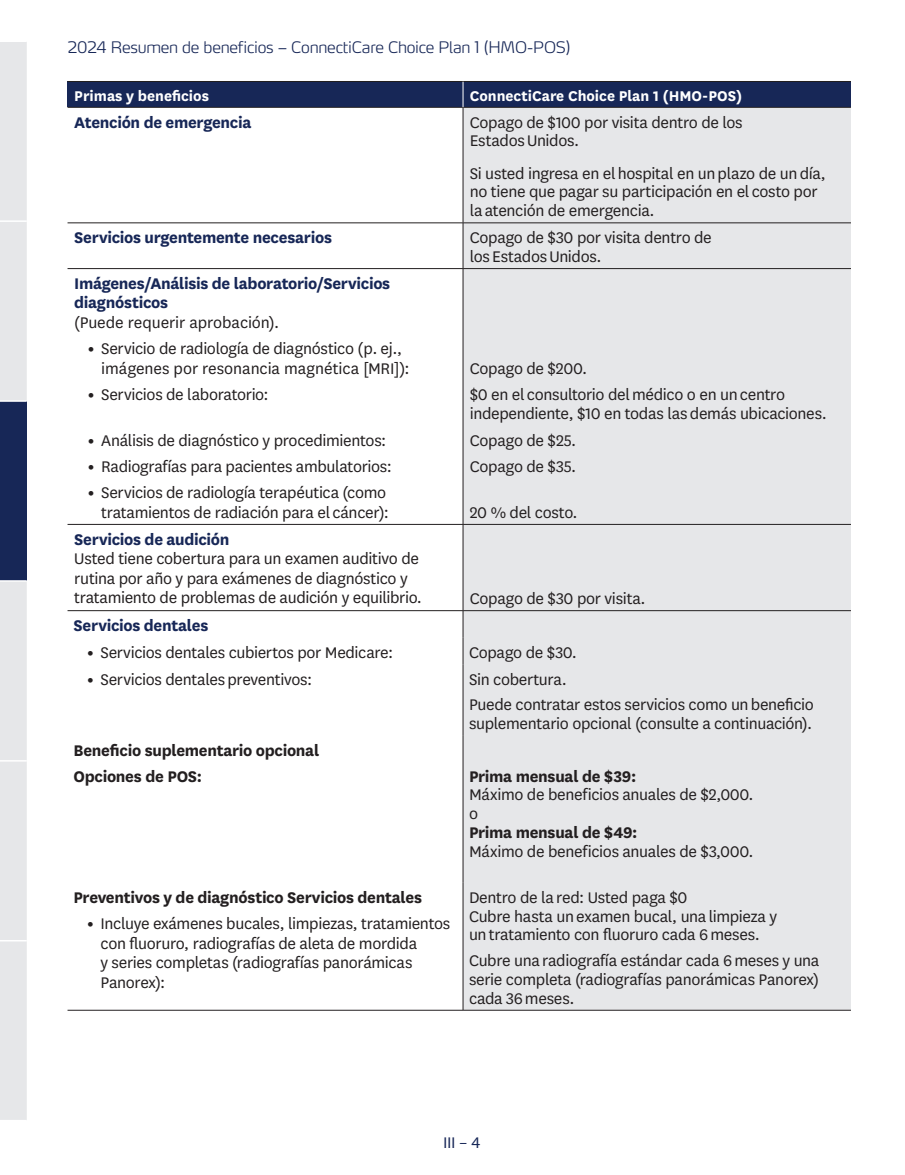
<style>
.page{position:relative;width:905px;height:1175px;background:#fff}
.page>*{position:absolute;margin:0;border:0;box-sizing:border-box;transform-origin:0 0}
.t1{font:18px/18.8px "National";letter-spacing:-.02em;color:#231f20}
.t2{font:700 18px/19.5px "National";letter-spacing:-.015em;color:#172757}
.t3{font:700 18px/25.5px "National";letter-spacing:-.015em;color:#231f20}
.t4{font:18px "National";color:#172757}
.t5{font:700 16.5px "National";color:#fff}
.t6{font:300 expanded 15.75px "Max Pro";letter-spacing:-.015em;color:#172757}
.s1{font-weight:800}
</style>
<div class="page">
<svg style="left:0;top:42px;width:27px;height:1077px;background:#c4c7d1"></svg>
<div style="left:463px;top:107px;width:387px;height:116px;background:#e6e7e9"></div>
<div style="left:463px;top:223px;width:387px;height:45px;background:#e6e7e9"></div>
<div style="left:463px;top:268px;width:387px;height:256px;background:#e6e7e9"></div>
<div style="left:463px;top:524px;width:387px;height:86px;background:#e6e7e9"></div>
<div style="left:463px;top:610px;width:387px;height:27px;background:#e6e7e9"></div>
<div style="left:463px;top:637px;width:387px;height:27px;background:#e6e7e9"></div>
<div style="left:463px;top:664px;width:387px;height:72px;background:#e6e7e9"></div>
<div style="left:463px;top:736px;width:387px;height:146px;background:#e6e7e9"></div>
<div style="left:463px;top:882px;width:387px;height:128px;background:#e6e7e9"></div>
<div style="left:463px;top:81px;width:387px;height:26px;background:#172757"></div>
<div style="left:68px;top:81px;width:395px;height:26px;background:#172757"></div>
<hr style="left:68px;top:107px;width:395px;height:1px;background:#231f20">
<hr style="left:463px;top:107px;width:387px;height:1px;background:#231f20">
<hr style="left:463px;top:107px;width:1px;height:116px;background:#231f20">
<hr style="left:68px;top:223px;width:395px;height:1px;background:#231f20">
<hr style="left:463px;top:223px;width:387px;height:1px;background:#231f20">
<hr style="left:463px;top:223px;width:1px;height:45px;background:#231f20">
<hr style="left:68px;top:268px;width:395px;height:1px;background:#231f20">
<hr style="left:463px;top:268px;width:387px;height:1px;background:#231f20">
<hr style="left:463px;top:269px;width:1px;height:255px;background:#231f20">
<hr style="left:68px;top:524px;width:395px;height:1px;background:#231f20">
<hr style="left:463px;top:524px;width:387px;height:1px;background:#231f20">
<hr style="left:463px;top:524px;width:1px;height:86px;background:#231f20">
<hr style="left:68px;top:610px;width:395px;height:1px;background:#231f20">
<hr style="left:463px;top:610px;width:387px;height:1px;background:#231f20">
<svg style="left:463px;top:611px;width:1px;height:53px"></svg>
<hr style="left:463px;top:664px;width:1px;height:72px;background:#231f20">
<hr style="left:463px;top:736px;width:1px;height:146px;background:#231f20">
<hr style="left:463px;top:882px;width:1px;height:128px;background:#231f20">
<hr style="left:463px;top:81px;width:387px;height:1px;background:#231f20">
<hr style="left:68px;top:81px;width:395px;height:1px;background:#231f20">
<svg style="left:463px;top:82px;width:1px;height:25px"></svg>
<hr style="left:68px;top:1010px;width:395px;height:1px;background:#231f20">
<hr style="left:463px;top:1010px;width:387px;height:1px;background:#231f20">
<p class="t6" style="left:68px;top:34px;width:504px">2024 Resumen de beneficios – ConnectiCare Choice Plan 1 (HMO-POS)</p>
<p class="t5" style="left:74px;top:84px;width:136px">Primas y beneficios</p>
<p class="t5" style="left:470px;top:84px;width:274px">ConnectiCare Choice Plan 1 (HMO-POS)</p>
<p class="t2" style="left:74px;top:111px;width:179px">Atención de emergencia</p>
<p class="t1" style="left:470px;top:112px;width:274px">Copago de $100 por visita dentro de los<br>Estados Unidos.</p>
<p class="t1" style="left:470px;top:163px;width:357px">Si usted ingresa en el hospital en un plazo de un día, no tiene que pagar su participación en el costo por la atención de emergencia.</p>
<p class="t2" style="left:74px;top:226px;width:259px">Servicios urgentemente necesarios</p>
<p class="t1" style="left:470px;top:227px;width:243px">Copago de $30 por visita dentro de los Estados Unidos.</p>
<p class="t2" style="left:74px;top:272px;width:317px">Imágenes/Análisis de laboratorio/Servicios diagnósticos</p>
<p class="t1" style="left:74px;top:312px;width:207px">(Puede requerir aprobación).</p>
<p class="t1" style="left:101px;top:338px;width:310px;line-height:19.5px;text-indent:-14px"><span class="s1">•</span> Servicio de radiología de diagnóstico (p. ej., imágenes por resonancia magnética [MRI]):</p>
<p class="t1" style="left:88px;top:384px;width:182px"><span class="s1">•</span> Servicios de laboratorio:</p>
<p class="t1" style="left:88px;top:430px;width:300px"><span class="s1">•</span> Análisis de diagnóstico y procedimientos:</p>
<p class="t1" style="left:88px;top:456px;width:305px"><span class="s1">•</span> Radiografías para pacientes ambulatorios:</p>
<p class="t1" style="left:88px;top:482px;width:302px;line-height:19.5px;text-align:right"><span class="s1">•</span> Servicios de radiología terapéutica (como tratamientos de radiación para el cáncer):</p>
<p class="t1" style="left:470px;top:358px;width:119px">Copago de $200.</p>
<p class="t1" style="left:470px;top:384px;width:358px;line-height:19.5px">$0 en el consultorio del médico o en un centro independiente, $10 en todas las demás ubicaciones.</p>
<p class="t1" style="left:470px;top:430px;width:108px">Copago de $25.</p>
<p class="t1" style="left:470px;top:456px;width:108px">Copago de $35.</p>
<p class="t1" style="left:470px;top:502px;width:109px">20 % del costo.</p>
<p class="t2" style="left:74px;top:528px;width:157px">Servicios de audición</p>
<p class="t1" style="left:74px;top:548px;width:349px;line-height:19.5px">Usted tiene cobertura para un examen auditivo de rutina por año y para exámenes de diagnóstico y tratamiento de problemas de audición y equilibrio.</p>
<p class="t2" style="left:74px;top:614px;width:136px">Servicios dentales</p>
<p class="t1" style="left:87px;top:642px;width:308px"><span class="s1">•</span> Servicios dentales cubiertos por Medicare:</p>
<p class="t1" style="left:87px;top:669px;width:227px"><span class="s1">•</span> Servicios dentales preventivos:</p>
<p class="t3" style="left:73px;top:736px;width:247px">Beneficio suplementario opcional<br>Opciones de POS:</p>
<p class="t3" style="left:73px;top:883px;width:350px">Preventivos y de diagnóstico Servicios dentales</p>
<p class="t1" style="left:100px;top:913px;width:351px;line-height:19.5px;text-indent:-14px"><span class="s1">•</span> Incluye exámenes bucales, limpiezas, tratamientos con fluoruro, radiografías de aleta de mordida<br>y series completas (radiografías panorámicas Panorex):</p>
<p class="t1" style="left:470px;top:588px;width:177px">Copago de $30 por visita.</p>
<p class="t1" style="left:469px;top:642px;width:109px">Copago de $30.</p>
<p class="t1" style="left:469px;top:669px;width:99px">Sin cobertura.</p>
<p class="t1" style="left:469px;top:694px;width:346px">Puede contratar estos servicios como un beneficio suplementario opcional (consulte a continuación).</p>
<p class="t3" style="left:469px;top:762px;width:169px">Prima mensual de $39:</p>
<p class="t1" style="left:469px;top:784px;width:286px">Máximo de beneficios anuales de $2,000.</p>
<p class="t1" style="left:469px;top:803px;width:11px">o</p>
<p class="t3" style="left:469px;top:818px;width:170px">Prima mensual de $49:</p>
<p class="t1" style="left:469px;top:841px;width:286px">Máximo de beneficios anuales de $3,000.</p>
<p class="t1" style="left:469px;top:887px;width:310px">Dentro de la red: Usted paga $0<br>Cubre hasta un examen bucal, una limpieza y un tratamiento con fluoruro cada 6 meses.</p>
<p class="t1" style="left:469px;top:950px;width:352px;text-align:justify">Cubre una radiografía estándar cada 6 meses y una serie completa (radiografías panorámicas Panorex) cada 36 meses.</p>
<p class="t4" style="left:443px;top:1130px;width:39px">III – 4</p>
</div>
